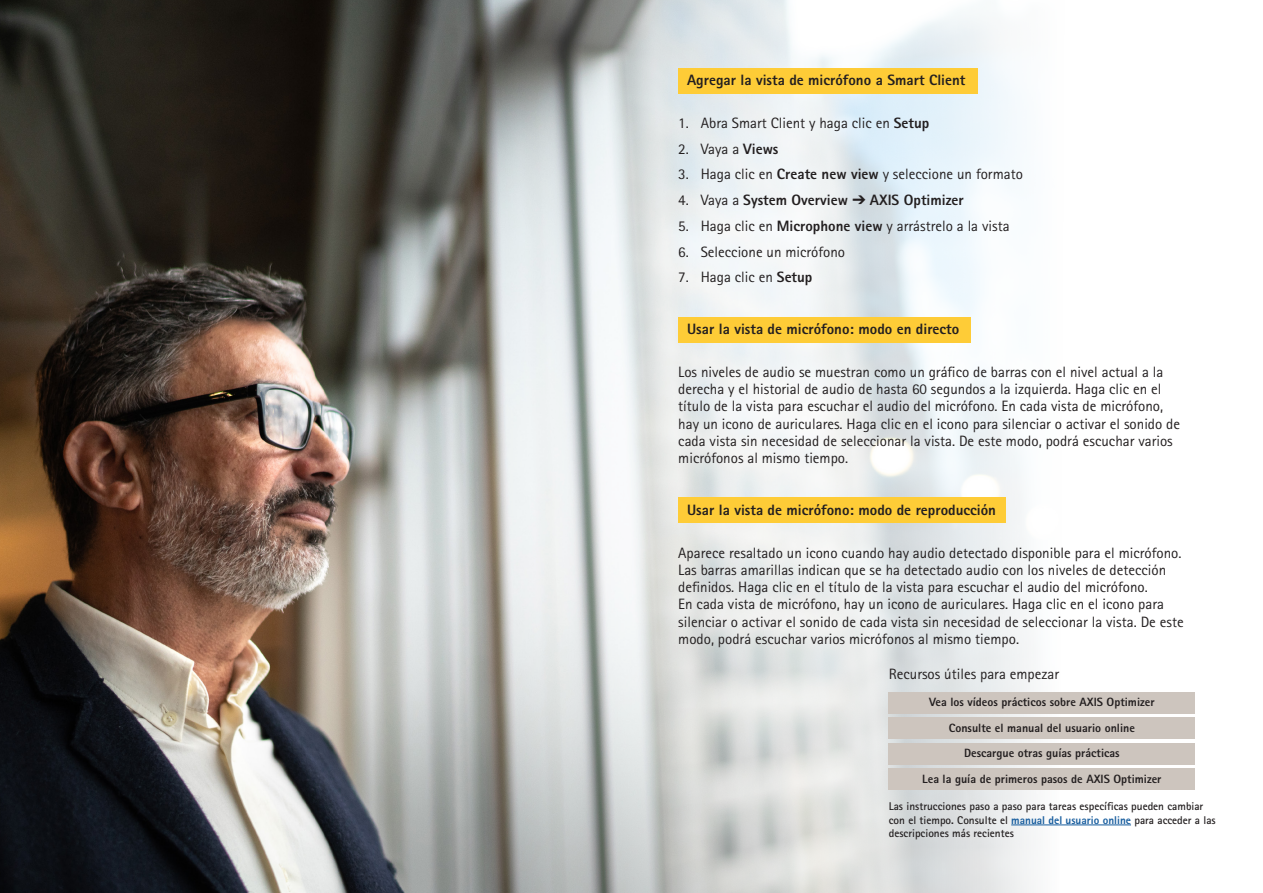
<style>
.page{position:relative;width:1263px;height:893px;background:#fff}
.page>*{position:absolute;margin:0;border:0;box-sizing:border-box;transform-origin:0 0}
.t1{font:15px/17.2px "Rotis Sans Serif Pro";color:#231f20}
.t2{font:800 15px "Rotis Sans Serif Pro";color:#231f20}
.t3{font:800 12px "Rotis Sans Serif Pro";color:#231f20}
.t4{font:700 11.25px/13.5px "Rotis Sans Serif Pro";color:#231f20}
.s1{font-weight:800}
.s2{font-weight:400}
.s3{font-weight:800;color:#175d9e}
</style>
<div class="page">
<img style="left:0;top:0;width:1065px;height:893px">
<div style="left:678px;top:68px;width:300px;height:26px;background:#fecc37"></div>
<div style="left:678px;top:317px;width:293px;height:25px;background:#fecc37"></div>
<div style="left:678px;top:497px;width:328px;height:26px;background:#fecc37"></div>
<div style="left:889px;top:718px;width:306px;height:21px;background:#cdc5be"></div>
<div style="left:889px;top:743px;width:306px;height:22px;background:#cdc5be"></div>
<div style="left:889px;top:692px;width:306px;height:21px;background:#cdc5be"></div>
<div style="left:889px;top:769px;width:306px;height:21px;background:#cdc5be"></div>
<hr style="left:1011px;top:825px;width:120px;height:1px;background:#175d9e">
<p class="t2" style="left:687px;top:70px;width:280px">Agregar la vista de micrófono a Smart Client</p>
<p class="t1" style="left:678px;top:114px;width:253px">1. Abra Smart Client y haga clic en <span class="s1">Setup</span></p>
<p class="t1" style="left:678px;top:140px;width:102px">2. Vaya a <span class="s1">Views</span></p>
<p class="t1" style="left:678px;top:166px;width:346px">3. Haga clic en <span class="s1">Create new view</span> y seleccione un formato</p>
<p class="t2" style="left:678px;top:190px;width:287px"><span class="s2">4. Vaya a</span> System Overview ➔ AXIS Optimizer</p>
<p class="t1" style="left:678px;top:217px;width:333px">5. Haga clic en <span class="s1">Microphone view</span> y arrástrelo a la vista</p>
<p class="t1" style="left:678px;top:243px;width:168px">6. Seleccione un micrófono</p>
<p class="t1" style="left:678px;top:269px;width:136px">7. Haga clic en <span class="s1">Setup</span></p>
<p class="t2" style="left:687px;top:319px;width:274px">Usar la vista de micrófono: modo en directo</p>
<p class="t1" style="left:678px;top:363px;width:503px">Los niveles de audio se muestran como un gráfico de barras con el nivel actual a la derecha y el historial de audio de hasta 60 segundos a la izquierda. Haga clic en el título de la vista para escuchar el audio del micrófono. En cada vista de micrófono, hay un icono de auriculares. Haga clic en el icono para silenciar o activar el sonido de cada vista sin necesidad de seleccionar la vista. De este modo, podrá escuchar varios micrófonos al mismo tiempo.</p>
<p class="t2" style="left:687px;top:500px;width:310px">Usar la vista de micrófono: modo de reproducción</p>
<p class="t1" style="left:678px;top:544px;width:507px">Aparece resaltado un icono cuando hay audio detectado disponible para el micrófono.<br>Las barras amarillas indican que se ha detectado audio con los niveles de detección definidos. Haga clic en el título de la vista para escuchar el audio del micrófono.<br>En cada vista de micrófono, hay un icono de auriculares. Haga clic en el icono para silenciar o activar el sonido de cada vista sin necesidad de seleccionar la vista. De este modo, podrá escuchar varios micrófonos al mismo tiempo.</p>
<p class="t1" style="left:889px;top:666px;width:172px">Recursos útiles para empezar</p>
<p class="t3" style="left:929px;top:694px;width:227px">Vea los vídeos prácticos sobre AXIS Optimizer</p>
<p class="t3" style="left:949px;top:720px;width:188px">Consulte el manual del usuario online</p>
<p class="t3" style="left:964px;top:746px;width:157px">Descargue otras guías prácticas</p>
<p class="t3" style="left:922px;top:771px;width:241px">Lea la guía de primeros pasos de AXIS Optimizer</p>
<p class="t4" style="left:889px;top:800px;width:328px">Las instrucciones paso a paso para tareas específicas pueden cambiar con el tiempo. Consulte el <span class="s3">manual del usuario online</span> para acceder a las descripciones más recientes</p>
</div>
